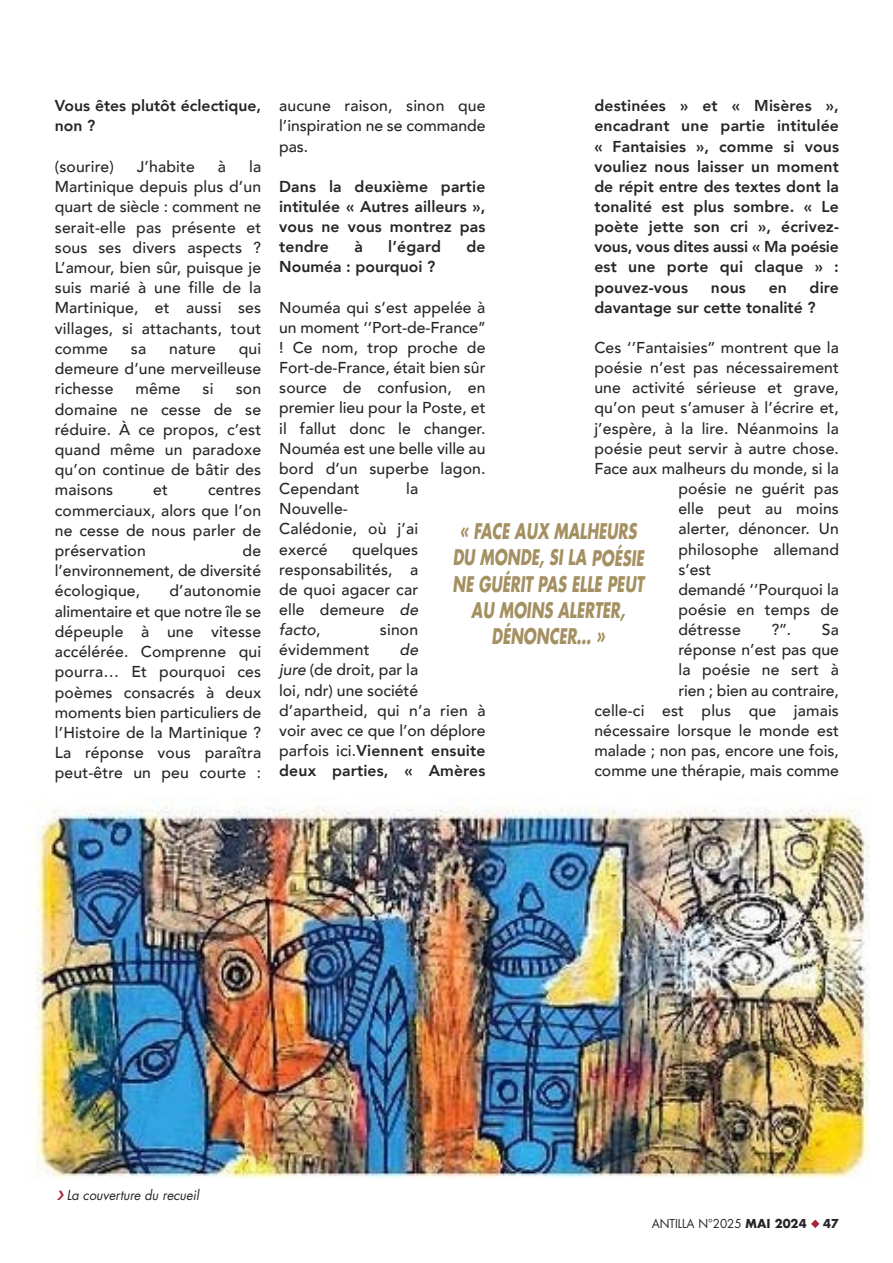
<style>
.page{position:relative;width:893px;height:1263px;background:#fff}
.page>*{position:absolute;margin:0;border:0;box-sizing:border-box;transform-origin:0 0}
.t1{font:italic 700 21px "Futura Std";color:#a49061;scale:.69 1}
.t2{font:500 15.75px/20.2px "Avenir";letter-spacing:.01em;color:#272526;text-align:justify}
.t3{font:800 15.75px/20.1px "Avenir";color:#272526}
.t4{font:italic 13.5px "Futura Std";color:#272526;scale:.95 1}
.t5{font:12px "Futura Std";color:#272526}
.s1{font-style:italic}
.s2{font-weight:800}
.s3{font-family:"Futura";font-weight:700}
.s4{color:#a32739}
</style>
<div class="page">
<img style="left:35px;top:806px;width:834px;height:373px">
<p class="t3" style="left:55px;top:96px;width:208px">Vous êtes plutôt éclectique, non ?</p>
<p class="t2" style="left:55px;top:157px;width:61px">(sourire)</p>
<p class="t2" style="left:137px;top:157px;width:59px">J’habite</p>
<p class="t2" style="left:218px;top:157px;width:10px">à</p>
<p class="t2" style="left:55px;top:157px;width:208px;text-indent:194px">la Martinique depuis plus d’un quart de siècle : comment ne serait-elle pas présente et sous ses divers aspects ?<br>L’amour, bien sûr, puisque je suis marié à une fille de la Martinique, et aussi ses villages, si attachants, tout comme</p>
<p class="t2" style="left:55px;top:339px;width:208px;text-indent:184px">qui demeure d’une merveilleuse richesse</p>
<p class="t2" style="left:131px;top:339px;width:17px">sa</p>
<p class="t2" style="left:169px;top:339px;width:48px">nature</p>
<p class="t2" style="left:136px;top:379px;width:46px">même</p>
<p class="t2" style="left:203px;top:379px;width:12px">si</p>
<p class="t2" style="left:55px;top:379px;width:208px;text-indent:181px">son domaine ne cesse de se réduire. À ce propos, c’est quand même un paradoxe qu’on continue de bâtir des maisons</p>
<p class="t2" style="left:55px;top:480px;width:208px;text-indent:153px">centres commerciaux, alors que l’on ne cesse de nous parler de préservation</p>
<p class="t2" style="left:153px;top:480px;width:16px">et</p>
<p class="t2" style="left:55px;top:541px;width:208px;text-indent:188px">de l’environnement, de diversité écologique,</p>
<p class="t2" style="left:55px;top:581px;width:208px;text-indent:115px">d’autonomie alimentaire et que notre île se dépeuple à une vitesse accélérée. Comprenne qui pourra… Et pourquoi ces poèmes consacrés à deux moments bien particuliers de l’Histoire de la Martinique ?<br>La réponse vous paraîtra peut-être un peu courte :</p>
<p class="t3" style="left:594px;top:96px;width:246px;text-align:justify">destinées » et « Misères », encadrant une partie intitulée « Fantaisies », comme si vous vouliez nous laisser un moment de répit entre des textes dont la tonalité est plus sombre. « Le poète jette son cri », écrivez&shy;vous, vous dites aussi « Ma poésie est une porte qui claque » : pouvez-vous</p>
<p class="t2" style="left:279px;top:96px;width:208px">aucune raison, sinon que l’inspiration ne se commande pas.</p>
<p class="t3" style="left:279px;top:177px;width:208px;text-align:justify">Dans la deuxième partie intitulée « Autres ailleurs », vous ne vous montrez pas tendre</p>
<p class="t3" style="left:354px;top:237px;width:10px">à</p>
<p class="t3" style="left:388px;top:237px;width:54px">l’égard</p>
<p class="t3" style="left:466px;top:237px;width:21px">de</p>
<p class="t3" style="left:279px;top:257px;width:158px">Nouméa : pourquoi ?</p>
<p class="t2" style="left:279px;top:298px;width:208px">Nouméa qui s’est appelée à un moment ‘’Port-de-France’’ ! Ce nom, trop proche de Fort-de-France, était bien sûr source de confusion, en premier lieu pour la Poste, et il fallut donc le changer.<br>Nouméa est une belle ville au bord d’un superbe lagon.<br>Cependant</p>
<p class="t3" style="left:594px;top:277px;width:246px;text-indent:215px">dire davantage sur cette tonalité ?</p>
<p class="t2" style="left:594px;top:338px;width:246px">Ces ‘’Fantaisies’’ montrent que la</p>
<p class="t2" style="left:594px;top:358px;width:246px">poésie n’est pas nécessairement</p>
<p class="t2" style="left:594px;top:378px;width:246px">une activité sérieuse et grave,</p>
<p class="t2" style="left:594px;top:398px;width:246px">qu’on peut s’amuser à l’écrire et,</p>
<p class="t2" style="left:594px;top:418px;width:246px">j’espère, à la lire. Néanmoins la</p>
<p class="t2" style="left:594px;top:439px;width:246px">poésie peut servir à autre chose.</p>
<p class="t2" style="left:594px;top:459px;width:246px">Face aux malheurs du monde, si la</p>
<p class="t2" style="left:678px;top:479px;width:162px">poésie ne guérit pas</p>
<p class="t2" style="left:678px;top:499px;width:162px">elle peut au moins</p>
<p class="t2" style="left:678px;top:519px;width:162px">alerter, dénoncer. Un</p>
<p class="t2" style="left:678px;top:539px;width:162px">philosophe allemand</p>
<p class="t2" style="left:678px;top:559px;width:34px">s’est</p>
<p class="t2" style="left:678px;top:580px;width:162px">demandé ‘’Pourquoi la</p>
<p class="t2" style="left:678px;top:600px;width:162px">poésie en temps de</p>
<p class="t2" style="left:678px;top:620px;width:64px">détresse</p>
<p class="t2" style="left:771px;top:620px;width:21px">?’’.</p>
<p class="t3" style="left:711px;top:277px;width:37px">nous</p>
<p class="t3" style="left:769px;top:277px;width:20px">en</p>
<p class="t2" style="left:406px;top:479px;width:14px">la</p>
<p class="t2" style="left:279px;top:499px;width:140px;text-align:left">Nouvelle-<br>Calédonie, où j’ai exercé</p>
<p class="t1" style="left:460px;top:522px;width:258px">« FACE AUX MALHEURS</p>
<p class="t1" style="left:453px;top:548px;width:278px">DU MONDE, SI LA POÉSIE</p>
<p class="t1" style="left:453px;top:574px;width:279px">NE GUÉRIT PAS ELLE PEUT</p>
<p class="t1" style="left:471px;top:600px;width:224px">AU MOINS ALERTER,</p>
<p class="t1" style="left:491px;top:626px;width:166px">DÉNONCER… »</p>
<p class="t2" style="left:279px;top:539px;width:140px;text-indent:73px">quelques responsabilités, a de quoi agacer car elle demeure <span class="s1">de facto</span>,</p>
<p class="t2" style="left:594px;top:620px;width:246px;text-align:right">Sa<br>réponse n’est pas que<br>la poésie ne sert à<br>rien ; bien au contraire,<br>celle-ci est plus que jamais nécessaire lorsque le monde est malade ; non pas, encore une fois, comme une thérapie, mais comme</p>
<p class="t2" style="left:380px;top:620px;width:40px">sinon</p>
<p class="t2" style="left:279px;top:640px;width:208px;text-align:left;text-indent:120px"><span class="s1">de<br>jure</span> (de droit, par la<br>loi, ndr) une société d’apartheid, qui n’a rien à voir avec ce que l’on déplore parfois ici.<span class="s2">Viennent ensuite deux parties, « Amères</span></p>
<p class="t2" style="left:279px;top:640px;width:92px">évidemment</p>
<p class="t4" style="left:67px;top:1189px;width:141px">La couverture du recueil</p>
<p class="t5" style="left:652px;top:1218px;width:189px">ANTILLA N°2025 <span class="s3">MAI 2024</span> <span class="s4">◆</span> <span class="s3">47</span></p>
</div>
